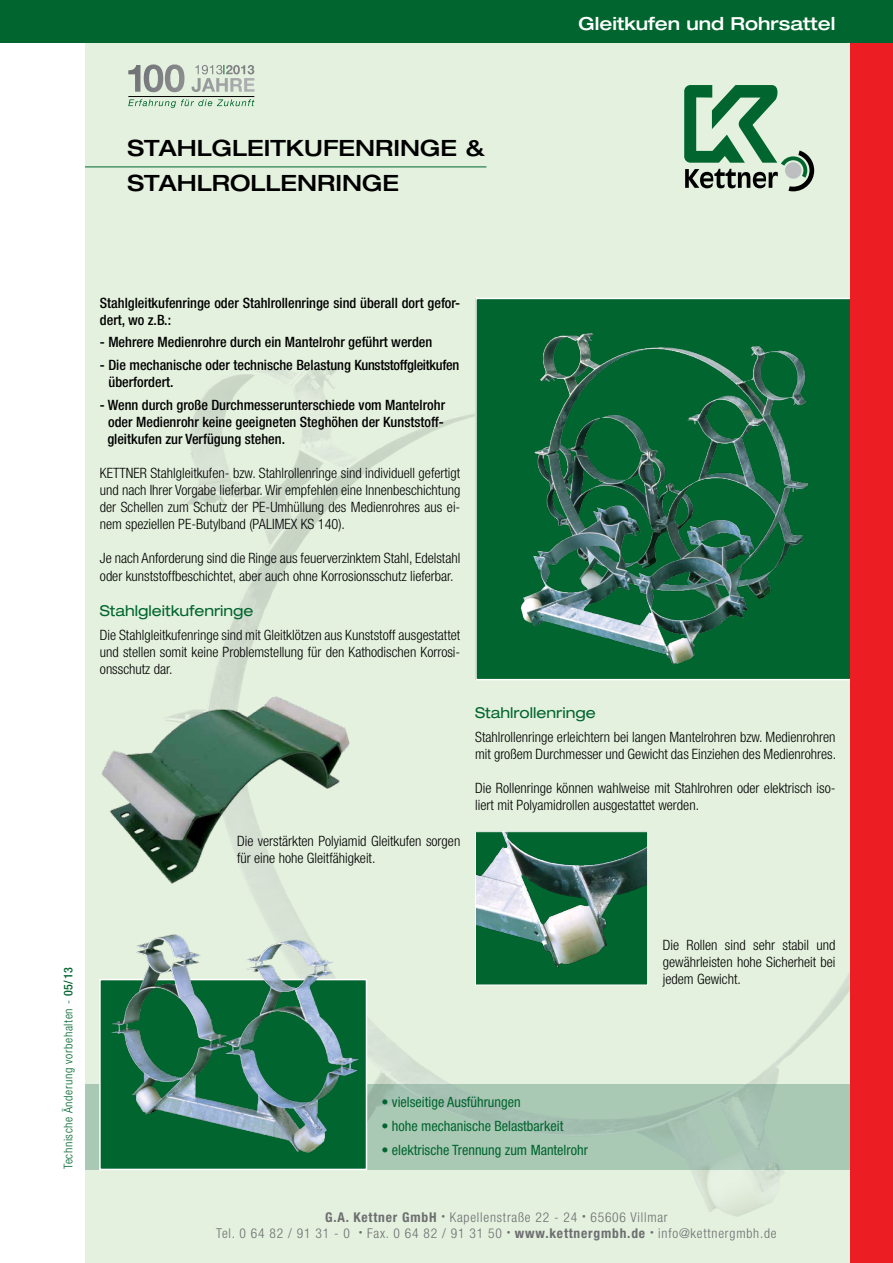
<style>
.page{position:relative;width:893px;height:1263px;background:#fff}
.page>*{position:absolute;margin:0;border:0;box-sizing:border-box;transform-origin:0 0}
.t1{font:500 expanded 22.5px/34.5px "Helvetica Neue LT Std";color:#000}
.t2{font:500 expanded 18px "Helvetica Neue LT Std";color:#fff}
.t3{font:expanded 15px "Helvetica Neue LT Std";color:#00652e}
.t4{font:300 condensed 14.25px/17.1px "Helvetica Neue LT Std";color:#000}
.t5{font:500 condensed 14.25px/17.1px "Helvetica Neue LT Std";color:#000}
.t6{font:condensed 14.25px "Helvetica Neue LT Std";color:#00652e}
.t7{font:300 condensed 13.5px/16.2px "Helvetica Neue LT Std";letter-spacing:.06em;color:#6d6e71;text-align:center}
.t8{font:300 condensed 12px "Helvetica Neue LT Std";letter-spacing:.05em;color:#00652e}
.s1{font-weight:500}
.s2{font-weight:700}
</style>
<div class="page">
<div style="left:85px;top:0;width:808px;height:1263px;background:#e4f1de"></div>
<img style="left:85px;top:364px;width:765px;height:853px">
<svg style="left:475px;top:298px;width:375px;height:382px;background:#176b41"></svg>
<svg style="left:684px;top:85px;width:130px;height:106px"></svg>
<hr style="left:85px;top:167px;width:401px;height:1px;background:#00652e">
<img style="left:98px;top:903px;width:274px;height:268px">
<img style="left:477px;top:833px;width:169px;height:150px">
<div style="left:475px;top:831px;width:173px;height:154px;border:1px solid #fff"></div>
<img style="left:85px;top:678px;width:273px;height:210px">
<div style="left:850px;top:0;width:43px;height:1263px;background:#ed1d24"></div>
<div style="left:0;top:0;width:893px;height:43px;background:#00652e"></div>
<svg style="left:128px;top:64px;width:56px;height:28px"></svg>
<svg style="left:192px;top:65px;width:62px;height:27px"></svg>
<svg style="left:128px;top:99px;width:126px;height:9px"></svg>
<hr style="left:128px;top:96px;width:126px;height:1px;background:#000">
<p class="t2" style="left:579px;top:12px;width:258px">Gleitkufen und Rohrsattel</p>
<h1 class="t1" style="left:128px;top:131px;width:359px">STAHLGLEITKUFENRINGE &amp;<br>STAHLROLLENRINGE</h1>
<p class="t5" style="left:100px;top:294px;width:362px">Stahlgleitkufenringe oder Stahlrollenringe sind überall dort gefor&shy;dert, wo z.B.:</p>
<p class="t5" style="left:100px;top:334px;width:334px">- Mehrere Medienrohre durch ein Mantelrohr geführt werden</p>
<p class="t5" style="left:108px;top:356px;width:352px;text-indent:-9px">- Die mechanische oder technische Belastung Kunststoffgleitkufen überfordert.</p>
<p class="t5" style="left:107px;top:396px;width:339px;text-align:justify;text-indent:-7px">- Wenn durch große Durchmesserunterschiede vom Mantelrohr oder Medienrohr keine geeigneten Steghöhen der Kunststoff&shy;gleitkufen zur Verfügung stehen.</p>
<p class="t4" style="left:100px;top:464px;width:362px;text-align:justify">KETTNER Stahlgleitkufen- bzw. Stahlrollenringe sind individuell gefertigt und nach Ihrer Vorgabe lieferbar. Wir empfehlen eine Innenbeschichtung der Schellen zum Schutz der PE-Umhüllung des Medienrohres aus ei&shy;nem speziellen PE-Butylband (PALIMEX KS 140).</p>
<p class="t4" style="left:100px;top:550px;width:362px">Je nach Anforderung sind die Ringe aus feuerverzinktem Stahl, Edelstahl oder kunststoffbeschichtet, aber auch ohne Korrosionsschutz lieferbar.</p>
<p class="t3" style="left:100px;top:601px;width:155px">Stahlgleitkufenringe</p>
<p class="t4" style="left:100px;top:626px;width:362px;text-align:justify">Die Stahlgleitkufenringe sind mit Gleitklötzen aus Kunststoff ausgestattet und stellen somit keine Problemstellung für den Kathodischen Korrosi&shy;onsschutz dar.</p>
<p class="t4" style="left:237px;top:832px;width:225px">Die verstärkten Polyiamid Gleitkufen sorgen für eine hohe Gleitfähigkeit.</p>
<p class="t3" style="left:475px;top:704px;width:122px">Stahlrollenringe</p>
<p class="t4" style="left:475px;top:728px;width:362px">Stahlrollenringe erleichtern bei langen Mantelrohren bzw. Medienrohren mit großem Durchmesser und Gewicht das Einziehen des Medienrohres.</p>
<p class="t4" style="left:475px;top:780px;width:362px">Die Rollenringe können wahlweise mit Stahlrohren oder elektrisch iso&shy;liert mit Polyamidrollen ausgestattet werden.</p>
<p class="t8" style="left:61px;top:1169px;width:204px;rotate:-90deg">Technische Änderung vorbehalten - <span class="s1">05/13</span></p>
<p class="t6" style="left:381px;top:1094px;width:141px">• vielseitige Ausführungen</p>
<p class="t6" style="left:381px;top:1118px;width:183px">• hohe mechanische Belastbarkeit</p>
<p class="t6" style="left:381px;top:1142px;width:208px">• elektrische Trennung zum Mantelrohr</p>
<p class="t4" style="left:663px;top:936px;width:174px;text-align:justify">Die Rollen sind sehr stabil und gewährleisten hohe Sicherheit bei jedem Gewicht.</p>
<p class="t7" style="left:216px;top:1208px;width:562px"><span class="s2">G.A. Kettner GmbH</span> <sup>•</sup> Kapellenstraße 22 - 24 <sup>•</sup> 65606 Villmar<br>Tel. 0 64 82 / 91 31 - 0 <sup>•</sup> Fax. 0 64 82 / 91 31 50 <sup>•</sup> <span class="s2">www.kettnergmbh.de</span> <sup>•</sup> info@kettnergmbh.de</p>
</div>
